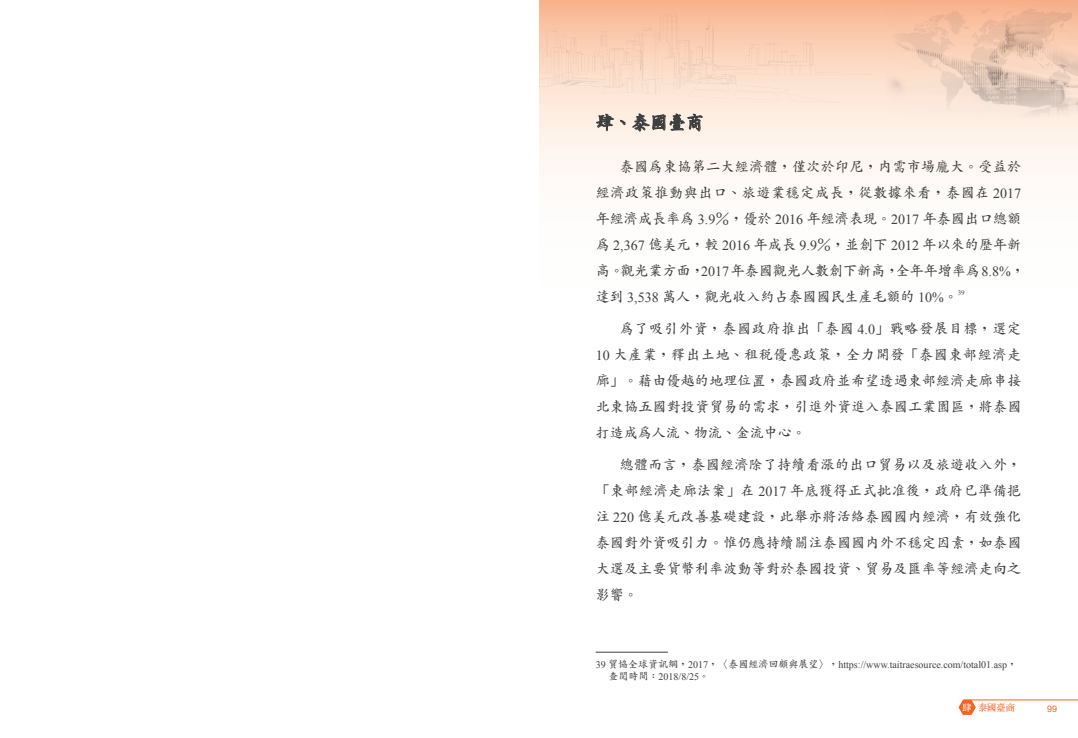
<style>
.page{position:relative;width:1078px;height:738px;background:#fff}
.page>*{position:absolute;margin:0;border:0;box-sizing:border-box;transform-origin:0 0}
.t1{font:700 18px "AR Kai B5";color:#3e3e3f}
.t2{font:700 14px/26px "AR Kai B5";letter-spacing:.015em;color:#3e3e3f;text-align:justify}
.t3{font:10px/12px "Times New Roman";color:#3e3e3f}
.t4{font:700 9.2px "AR Ming B5";color:#f36421}
.t5{font:9px "Arial";color:#f36421}
.t6{font:7px "Times New Roman";color:#3e3e3f}
.s1{font-family:"Times New Roman";font-weight:400}
.s2{font-family:"AR Kai B5";font-weight:700}
.s3{color:#fff}
</style>
<div class="page">
<svg style="left:539px;top:0;width:538px;height:715px"></svg>
<svg style="left:539px;top:14px;width:331px;height:89px;background:#fad4bd"></svg>
<img style="left:539px;top:43px;width:127px;height:36px">
<img style="left:539px;top:19px;width:17px;height:23px">
<img style="left:653px;top:30px;width:15px;height:12px">
<img style="left:884px;top:0;width:193px;height:121px">
<svg style="left:958px;top:699px;width:17px;height:15px"></svg>
<hr style="left:962px;top:699px;width:115px;height:1px;background:#f36421">
<svg style="left:596px;top:114px;width:17px;height:17px"></svg>
<svg style="left:620px;top:120px;width:5px;height:5px"></svg>
<svg style="left:632px;top:114px;width:70px;height:17px"></svg>
<hr style="left:595px;top:651px;width:72px;height:1px;background:#3e3e3f">
<p class="t1" style="left:595px;top:113px;width:109px">肆、泰國臺商</p>
<p class="t2" style="left:595px;top:153px;width:430px;text-align:left;text-indent:24px">泰國為東協第二大經濟體，僅次於印尼，內需市場龐大。受益於經濟政策推動與出口、旅遊業穩定成長，從數據來看，泰國在 <span class="s1">2017</span>年經濟成長率為 <span class="s1">3.9</span>％，優於 <span class="s1">2016</span> 年經濟表現。<span class="s1">2017</span> 年泰國出口總額為 <span class="s1">2,367</span> 億美元，較 <span class="s1">2016</span> 年成長 <span class="s1">9.9</span>％，並創下 <span class="s1">2012</span> 年以來的歷年新高。觀光業方面，<span class="s1">2017</span>年泰國觀光人數創下新高，全年年增率為<span class="s1">8.8%</span>，達到 <span class="s1">3,538</span> 萬人，觀光收入約占泰國國民生產毛額的 <span class="s1">10%</span>。</p>
<p class="t6" style="left:957px;top:288px;width:8px">39</p>
<p class="t2" style="left:595px;top:315px;width:427px;text-indent:24px">為了吸引外資，泰國政府推出「泰國 <span class="s1">4.0</span>」戰略發展目標，選定<span class="s1">10</span> 大產業，釋出土地、租稅優惠政策，全力開發「泰國東部經濟走廊」。藉由優越的地理位置，泰國政府並希望透過東部經濟走廊串接北東協五國對投資貿易的需求，引進外資進入泰國工業園區，將泰國打造成為人流、物流、金流中心。</p>
<p class="t2" style="left:595px;top:451px;width:427px;text-indent:24px">總體而言，泰國經濟除了持續看漲的出口貿易以及旅遊收入外，「東部經濟走廊法案」在 <span class="s1">2017</span> 年底獲得正式批准後，政府已準備挹注 <span class="s1">220</span> 億美元改善基礎建設，此舉亦將活絡泰國國內經濟，有效強化泰國對外資吸引力。惟仍應持續關注泰國國內外不穩定因素，如泰國大選及主要貨幣利率波動等對於泰國投資、貿易及匯率等經濟走向之影響。</p>
<p class="t3" style="left:608px;top:658px;width:410px;text-indent:-13px">39 <span class="s2">貿協全球資訊網，</span>2017<span class="s2">，〈泰國經濟回顧與展望〉，</span>https://www.taitraesource.com/total01.asp<span class="s2">，查閱時間：</span>2018/8/25<span class="s2">。</span></p>
<p class="t4" style="left:962px;top:702px;width:54px"><span class="s3">肆</span> 泰國臺商</p>
<p class="t5" style="left:1046px;top:702px;width:12px">99</p>
</div>
